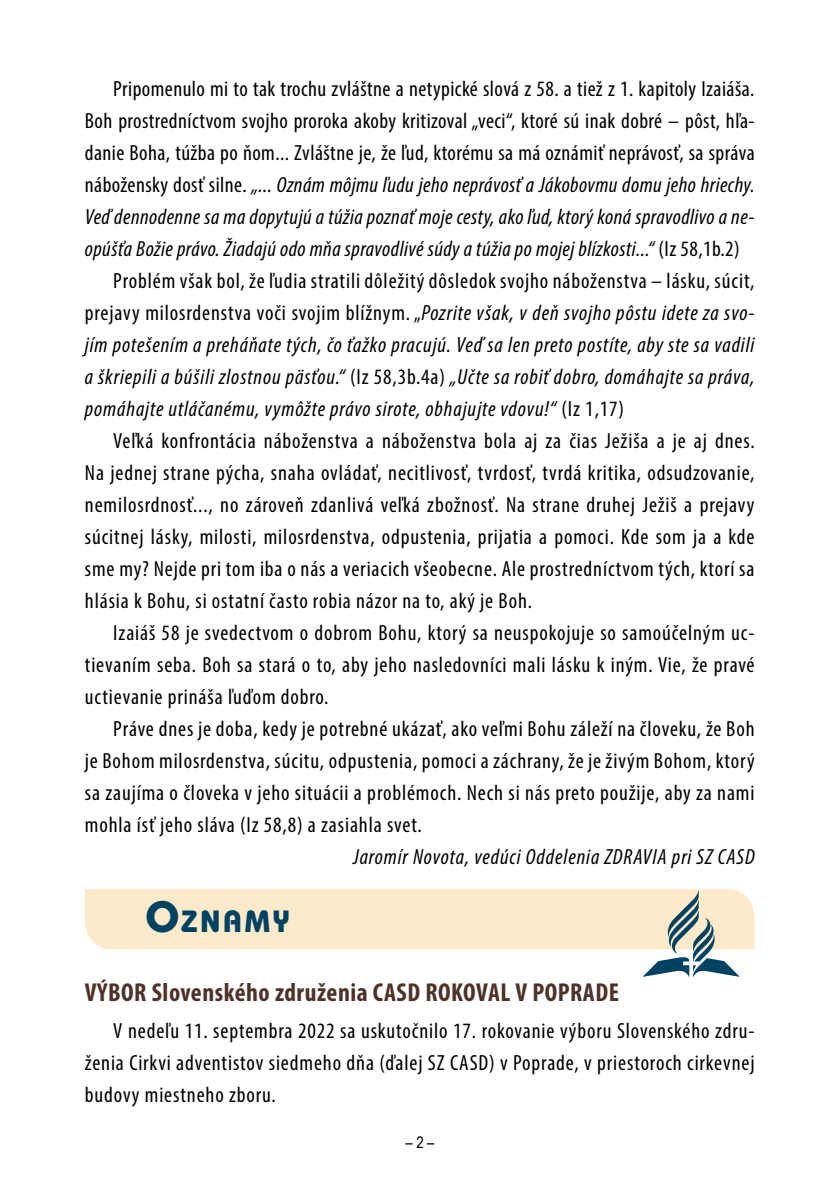
<style>
.page{position:relative;width:840px;height:1191px;background:#fff}
.page>*{position:absolute;margin:0;border:0;box-sizing:border-box;transform-origin:0 0}
.t1{font:700 32.2px "Bauhaus Itc TEE";letter-spacing:.055em;color:#004262}
.t2{font:700 condensed 26px "Myriad Pro";letter-spacing:.02em;color:#4e3227}
.t3{font:condensed 22px/32px "Myriad Pro";letter-spacing:.04em;color:#000;text-align:justify}
.t4{font:italic condensed 22px "Myriad Pro";letter-spacing:.03em;color:#000}
.t5{font:condensed 22px "Myriad Pro";letter-spacing:.02em;color:#000}
.t6{font:16px "Arial Narrow";color:#000}
.s1{font-style:normal}
.s2{font-style:italic}
.s3{font-size:46px}
</style>
<div class="page">
<div style="left:85px;top:889px;width:669px;height:60px;background:#fceacb"></div>
<svg style="left:642px;top:890px;width:97px;height:87px"></svg>
<p class="t5" style="left:113px;top:75px;width:642px">Pripomenulo mi to tak trochu zvláštne a netypické slová z 58. a tiež z 1. kapitoly Izaiáša.</p>
<p class="t5" style="left:85px;top:107px;width:671px">Boh prostredníctvom svojho proroka akoby kritizoval „veci“, ktoré sú inak dobré – pôst, hľa-</p>
<p class="t5" style="left:85px;top:139px;width:671px">danie Boha, túžba po ňom... Zvláštne je, že ľud, ktorému sa má oznámiť neprávosť, sa správa</p>
<p class="t4" style="left:85px;top:171px;width:671px"><span class="s1">nábožensky dosť silne.</span> „... Oznám môjmu ľudu jeho neprávosť a Jákobovmu domu jeho hriechy.</p>
<p class="t4" style="left:85px;top:203px;width:670px">Veď dennodenne sa ma dopytujú a túžia poznať moje cesty, ako ľud, ktorý koná spravodlivo a ne-</p>
<p class="t4" style="left:85px;top:235px;width:656px">opúšťa Božie právo. Žiadajú odo mňa spravodlivé súdy a túžia po mojej blízkosti...“ <span class="s1">(Iz 58,1b.2)</span></p>
<p class="t3" style="left:113px;top:264px;width:642px">Problém však bol, že ľudia stratili dôležitý dôsledok svojho náboženstva – lásku, súcit,</p>
<p class="t3" style="left:85px;top:296px;width:670px">prejavy milosrdenstva voči svojim blížnym. „<span class="s2">Pozrite však, v deň svojho pôstu idete za svo-</span></p>
<p class="t4" style="left:85px;top:331px;width:670px">jím potešením a preháňate tých, čo ťažko pracujú. Veď sa len preto postíte, aby ste sa vadili</p>
<p class="t4" style="left:85px;top:363px;width:670px">a škriepili a búšili zlostnou päsťou.“ <span class="s1">(Iz 58,3b.4a)</span> „Učte sa robiť dobro, domáhajte sa práva,</p>
<p class="t4" style="left:85px;top:395px;width:540px">pomáhajte utláčanému, vymôžte právo sirote, obhajujte vdovu!“ <span class="s1">(Iz 1,17)</span></p>
<p class="t3" style="left:113px;top:424px;width:642px">Veľká konfrontácia náboženstva a náboženstva bola aj za čias Ježiša a je aj dnes.</p>
<p class="t3" style="left:85px;top:456px;width:670px">Na jednej strane pýcha, snaha ovládať, necitlivosť, tvrdosť, tvrdá kritika, odsudzovanie,</p>
<p class="t3" style="left:85px;top:488px;width:670px">nemilosrdnosť..., no zároveň zdanlivá veľká zbožnosť. Na strane druhej Ježiš a prejavy</p>
<p class="t3" style="left:85px;top:520px;width:670px">súcitnej lásky, milosti, milosrdenstva, odpustenia, prijatia a pomoci. Kde som ja a kde</p>
<p class="t3" style="left:85px;top:552px;width:670px">sme my? Nejde pri tom iba o nás a veriacich všeobecne. Ale prostredníctvom tých, ktorí sa</p>
<p class="t3" style="left:85px;top:584px;width:448px">hlásia k Bohu, si ostatní často robia názor na to, aký je Boh.</p>
<p class="t3" style="left:113px;top:617px;width:642px">Izaiáš 58 je svedectvom o dobrom Bohu, ktorý sa neuspokojuje so samoúčelným uc-</p>
<p class="t3" style="left:85px;top:649px;width:671px">tievaním seba. Boh sa stará o to, aby jeho nasledovníci mali lásku k iným. Vie, že pravé</p>
<p class="t3" style="left:85px;top:681px;width:245px">uctievanie prináša ľuďom dobro.</p>
<p class="t3" style="left:113px;top:713px;width:642px">Práve dnes je doba, kedy je potrebné ukázať, ako veľmi Bohu záleží na človeku, že Boh</p>
<p class="t3" style="left:85px;top:745px;width:671px">je Bohom milosrdenstva, súcitu, odpustenia, pomoci a záchrany, že je živým Bohom, ktorý</p>
<p class="t3" style="left:85px;top:777px;width:670px">sa zaujíma o človeka v jeho situácii a problémoch. Nech si nás preto použije, aby za nami</p>
<p class="t3" style="left:85px;top:809px;width:338px">mohla ísť jeho sláva (Iz 58,8) a zasiahla svet.</p>
<p class="t4" style="left:353px;top:844px;width:403px">Jaromír Novota, vedúci Oddelenia ZDRAVIA pri SZ CASD</p>
<h1 class="t1" style="left:145px;top:901px;width:146px"><span class="s3">O</span>ZNAMY</h1>
<p class="t2" style="left:85px;top:975px;width:535px">VÝBOR Slovenského združenia CASD ROKOVAL V POPRADE</p>
<p class="t3" style="left:85px;top:1014px;width:670px;text-indent:28px">V nedeľu 11. septembra 2022 sa uskutočnilo 17. rokovanie výboru Slovenského zdru&shy;ženia Cirkvi adventistov siedmeho dňa (ďalej SZ CASD) v Poprade, v priestoroch cirkevnej budovy miestneho zboru.</p>
<p class="t6" style="left:405px;top:1130px;width:31px">– 2 –</p>
</div>
